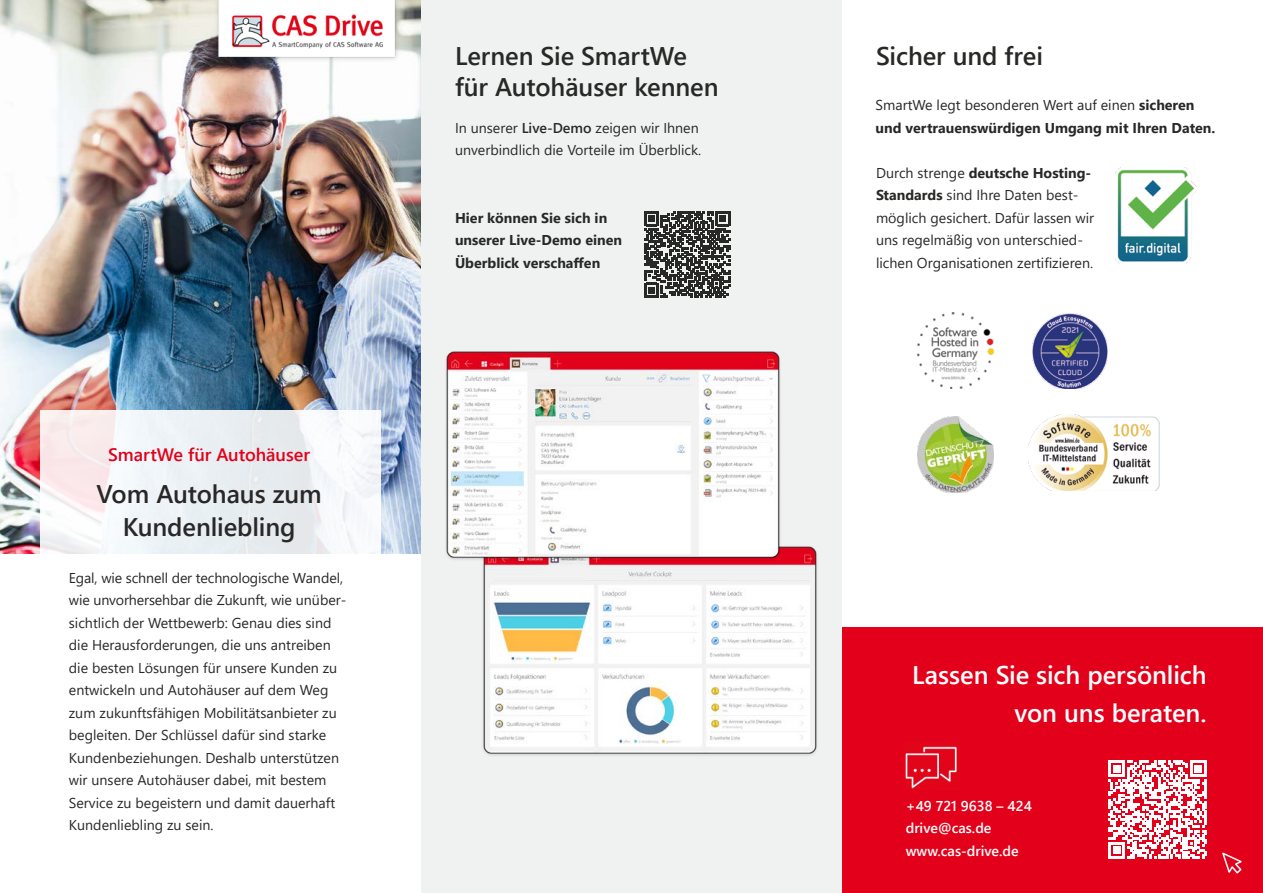
<style>
.page{position:relative;width:1263px;height:893px;background:#fff}
.page>*{position:absolute;margin:0;border:0;box-sizing:border-box;transform-origin:0 0}
.t1{font:600 25.5px/33px "Segoe UI";letter-spacing:-.005em;color:#282827;text-align:center}
.t2{font:600 25.5px/37.5px "Segoe UI";color:#fff;text-align:right}
.t3{font:600 18px "Segoe UI";color:#e2001a}
.t4{font:14.25px/22.5px "Segoe UI";color:#282827}
.t5{font:700 14.25px/22.5px "Segoe UI";color:#282827}
.t6{font:600 14.25px/22.5px "Segoe UI";color:#fff}
.s1{font-weight:600}
.s2{font-weight:400}
.s3{font-weight:700}
</style>
<div class="page">
<div style="left:421px;top:0;width:421px;height:893px;background:#f0f2f1"></div>
<img style="left:0;top:0;width:421px;height:554px">
<div style="left:842px;top:628px;width:421px;height:265px;background:#e2001a"></div>
<svg style="left:1108px;top:760px;width:98px;height:99px"></svg>
<img style="left:905px;top:746px;width:52px;height:43px">
<img style="left:918px;top:313px;width:75px;height:75px">
<img style="left:917px;top:416px;width:76px;height:76px">
<img style="left:1029px;top:414px;width:130px;height:77px">
<img style="left:1033px;top:313px;width:75px;height:75px">
<img style="left:1115px;top:167px;width:81px;height:97px">
<img style="left:209px;top:0;width:196px;height:68px">
<svg style="left:40px;top:410px;width:340px;height:144px;fill:#eff1f4"></svg>
<img style="left:483px;top:546px;width:334px;height:210px">
<img style="left:446px;top:351px;width:347px;height:223px">
<svg style="left:644px;top:211px;width:86px;height:86px"></svg>
<svg style="left:1222px;top:852px;width:20px;height:22px"></svg>
<p class="t3" style="left:108px;top:438px;width:203px">SmartWe für Autohäuser</p>
<h1 class="t1" style="left:97px;top:475px;width:227px">Vom Autohaus zum<br>Kundenliebling</h1>
<p class="t4" style="left:69px;top:565px;width:279px">Egal, wie schnell der technologische Wandel, wie unvorhersehbar die Zukunft, wie unüber&shy;sichtlich der Wettbewerb: Genau dies sind die Herausforderungen, die uns antreiben die besten Lösungen für unsere Kunden zu entwickeln und Autohäuser auf dem Weg zum zukunftsfähigen Mobilitätsanbieter zu begleiten. Der Schlüssel dafür sind starke Kundenbeziehungen. Deshalb unterstützen wir unsere Autohäuser dabei, mit bestem Service zu begeistern und damit dauerhaft Kundenliebling zu sein.</p>
<h1 class="t1" style="left:455px;top:38px;width:265px;line-height:31.5px;text-align:left">Lernen Sie SmartWe für Autohäuser kennen</h1>
<p class="t4" style="left:455px;top:115px;width:248px">In unserer <span class="s1">Live-Demo</span> zeigen wir Ihnen unverbindlich die Vorteile im Überblick.</p>
<p class="t5" style="left:455px;top:205px;width:169px">Hier können Sie sich in unserer Live-Demo einen<br>Überblick verschaffen</p>
<h1 class="t1" style="left:876px;top:37px;width:168px">Sicher und frei</h1>
<p class="t5" style="left:876px;top:93px;width:341px"><span class="s2">SmartWe legt besonderen Wert auf einen</span> sicheren und vertrauenswürdigen Umgang mit Ihren Daten.</p>
<p class="t4" style="left:876px;top:160px;width:220px">Durch strenge <span class="s3">deutsche Hosting-Standards</span> sind Ihre Daten best&shy;möglich gesichert. Dafür lassen wir uns regelmäßig von unterschied&shy;lichen Organisationen zertifizieren.</p>
<h1 class="t2" style="left:912px;top:655px;width:296px">Lassen Sie sich persönlich von uns beraten.</h1>
<p class="t6" style="left:906px;top:793px;width:128px">+49 721 9638 – 424 drive@cas.de www.cas-drive.de</p>
</div>
